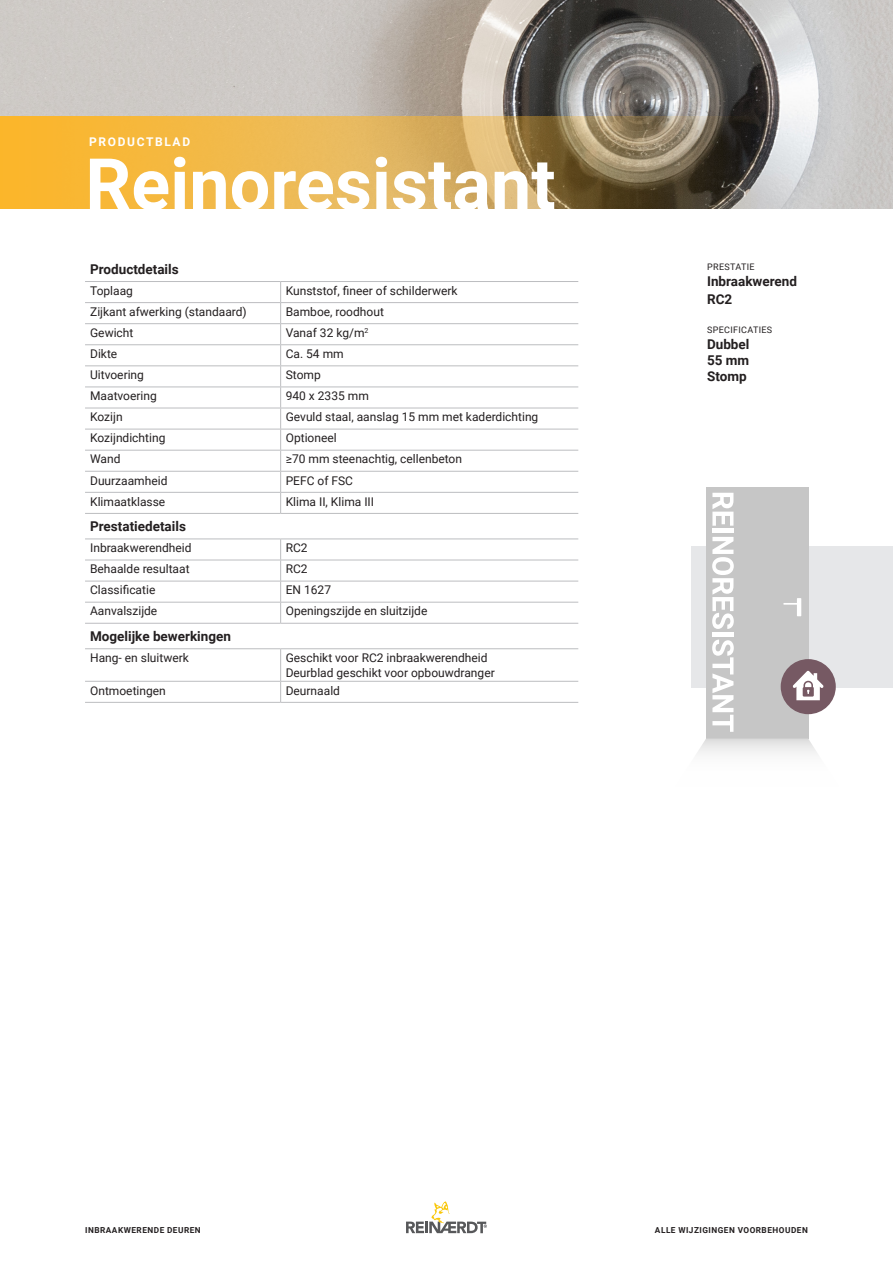
<style>
.page{position:relative;width:893px;height:1263px;background:#fff}
.page>*{position:absolute;margin:0;border:0;box-sizing:border-box;transform-origin:0 0}
.t1{font:700 72px "Roboto";color:#fff}
.t2{font:700 13.5px "Roboto";color:#231f20}
.t3{font:12px/15px "Roboto";color:#231f20}
.t4{font:700 12px "Roboto";letter-spacing:.135em;color:#fff}
.t5{font:9px "Roboto";letter-spacing:.035em;color:#231f20}
.t6{font:700 8.25px "Roboto";letter-spacing:.06em;color:#231f20}
</style>
<div class="page">
<div style="left:691px;top:546px;width:202px;height:142px;background:#e6e7e9"></div>
<div style="left:706px;top:487px;width:102px;height:251px;background:#c6c6c6"></div>
<svg style="left:697px;top:738px;width:120px;height:16px"></svg>
<svg style="left:783px;top:598px;width:18px;height:18px"></svg>
<svg style="left:712px;top:493px;width:21px;height:33px"></svg>
<div style="left:712px;top:528px;width:21px;height:5px;background:#fff"></div>
<svg style="left:712px;top:537px;width:22px;height:92px"></svg>
<hr style="left:712px;top:632px;width:21px;height:4px;background:#fff">
<svg style="left:712px;top:640px;width:22px;height:92px"></svg>
<div style="left:781px;top:659px;width:55px;height:55px;background:#765963;border-radius:50%"></div>
<svg style="left:793px;top:671px;width:31px;height:29px"></svg>
<hr style="left:85px;top:281px;width:196px;height:1px;background:#bcbdc0">
<hr style="left:281px;top:281px;width:297px;height:1px;background:#bcbdc0">
<hr style="left:85px;top:323px;width:196px;height:1px;background:#bcbdc0">
<hr style="left:281px;top:323px;width:297px;height:1px;background:#bcbdc0">
<hr style="left:85px;top:344px;width:196px;height:1px;background:#bcbdc0">
<hr style="left:281px;top:344px;width:297px;height:1px;background:#bcbdc0">
<hr style="left:85px;top:365px;width:196px;height:1px;background:#bcbdc0">
<hr style="left:281px;top:365px;width:297px;height:1px;background:#bcbdc0">
<hr style="left:85px;top:387px;width:196px;height:1px;background:#bcbdc0">
<hr style="left:281px;top:387px;width:297px;height:1px;background:#bcbdc0">
<hr style="left:85px;top:408px;width:196px;height:1px;background:#bcbdc0">
<hr style="left:281px;top:408px;width:297px;height:1px;background:#bcbdc0">
<hr style="left:85px;top:429px;width:196px;height:1px;background:#bcbdc0">
<hr style="left:281px;top:429px;width:297px;height:1px;background:#bcbdc0">
<hr style="left:85px;top:450px;width:196px;height:1px;background:#bcbdc0">
<hr style="left:281px;top:450px;width:297px;height:1px;background:#bcbdc0">
<hr style="left:85px;top:471px;width:196px;height:1px;background:#bcbdc0">
<hr style="left:281px;top:471px;width:297px;height:1px;background:#bcbdc0">
<hr style="left:85px;top:492px;width:196px;height:1px;background:#bcbdc0">
<hr style="left:281px;top:492px;width:297px;height:1px;background:#bcbdc0">
<svg style="left:280px;top:282px;width:1px;height:231px"></svg>
<hr style="left:85px;top:513px;width:196px;height:1px;background:#bcbdc0">
<hr style="left:281px;top:513px;width:297px;height:1px;background:#bcbdc0">
<hr style="left:85px;top:538px;width:196px;height:1px;background:#bcbdc0">
<hr style="left:281px;top:538px;width:297px;height:1px;background:#bcbdc0">
<hr style="left:85px;top:560px;width:196px;height:1px;background:#bcbdc0">
<hr style="left:281px;top:560px;width:297px;height:1px;background:#bcbdc0">
<hr style="left:85px;top:581px;width:196px;height:1px;background:#bcbdc0">
<hr style="left:281px;top:581px;width:297px;height:1px;background:#bcbdc0">
<hr style="left:85px;top:602px;width:196px;height:1px;background:#bcbdc0">
<hr style="left:281px;top:602px;width:297px;height:1px;background:#bcbdc0">
<svg style="left:280px;top:539px;width:1px;height:84px"></svg>
<hr style="left:85px;top:623px;width:196px;height:1px;background:#bcbdc0">
<hr style="left:281px;top:623px;width:297px;height:1px;background:#bcbdc0">
<hr style="left:85px;top:648px;width:196px;height:1px;background:#bcbdc0">
<hr style="left:281px;top:648px;width:297px;height:1px;background:#bcbdc0">
<hr style="left:280px;top:649px;width:1px;height:32px;background:#bcbdc0">
<hr style="left:85px;top:681px;width:196px;height:1px;background:#bcbdc0">
<hr style="left:281px;top:681px;width:297px;height:1px;background:#bcbdc0">
<svg style="left:280px;top:682px;width:1px;height:20px"></svg>
<hr style="left:85px;top:702px;width:196px;height:1px;background:#bcbdc0">
<hr style="left:281px;top:702px;width:297px;height:1px;background:#bcbdc0">
<hr style="left:85px;top:302px;width:196px;height:1px;background:#bcbdc0">
<hr style="left:281px;top:302px;width:297px;height:1px;background:#bcbdc0">
<img style="left:0;top:0;width:893px;height:209px">
<svg style="left:0;top:117px;width:778px;height:92px;background:#c59c4e"></svg>
<svg style="left:406px;top:1201px;width:81px;height:32px"></svg>
<p class="t4" style="left:89px;top:133px;width:102px">PRODUCTBLAD</p>
<p class="t1" style="left:85px;top:134px;width:472px">Reinoresistant</p>
<p class="t2" style="left:90px;top:260px;width:90px">Productdetails</p>
<p class="t3" style="left:90px;top:283px;width:44px">Toplaag</p>
<p class="t3" style="left:286px;top:283px;width:173px">Kunststof, fineer of schilderwerk</p>
<p class="t3" style="left:90px;top:304px;width:158px">Zijkant afwerking (standaard)</p>
<p class="t3" style="left:286px;top:304px;width:100px">Bamboe, roodhout</p>
<p class="t3" style="left:90px;top:325px;width:45px">Gewicht</p>
<p class="t3" style="left:286px;top:325px;width:84px">Vanaf 32 kg/m<sup>2</sup></p>
<p class="t3" style="left:90px;top:346px;width:29px">Dikte</p>
<p class="t3" style="left:286px;top:346px;width:59px">Ca. 54 mm</p>
<p class="t3" style="left:90px;top:367px;width:55px">Uitvoering</p>
<p class="t3" style="left:286px;top:367px;width:37px">Stomp</p>
<p class="t3" style="left:90px;top:388px;width:68px">Maatvoering</p>
<p class="t3" style="left:286px;top:388px;width:85px">940 x 2335 mm</p>
<p class="t3" style="left:90px;top:409px;width:34px">Kozijn</p>
<p class="t3" style="left:286px;top:409px;width:254px">Gevuld staal, aanslag 15 mm met kaderdichting</p>
<p class="t3" style="left:90px;top:430px;width:77px">Kozijndichting</p>
<p class="t3" style="left:286px;top:430px;width:52px">Optioneel</p>
<p class="t3" style="left:90px;top:451px;width:32px">Wand</p>
<p class="t3" style="left:286px;top:451px;width:178px">≥70 mm steenachtig, cellenbeton</p>
<p class="t3" style="left:90px;top:472px;width:79px">Duurzaamheid</p>
<p class="t3" style="left:286px;top:472px;width:69px">PEFC of FSC</p>
<p class="t3" style="left:90px;top:493px;width:77px">Klimaatklasse</p>
<p class="t3" style="left:286px;top:493px;width:90px">Klima II, Klima III</p>
<p class="t2" style="left:90px;top:517px;width:97px">Prestatiedetails</p>
<p class="t3" style="left:90px;top:540px;width:103px">Inbraakwerendheid</p>
<p class="t3" style="left:286px;top:540px;width:23px">RC2</p>
<p class="t3" style="left:90px;top:561px;width:101px">Behaalde resultaat</p>
<p class="t3" style="left:286px;top:561px;width:23px">RC2</p>
<p class="t3" style="left:90px;top:582px;width:67px">Classificatie</p>
<p class="t3" style="left:286px;top:582px;width:47px">EN 1627</p>
<p class="t3" style="left:90px;top:603px;width:69px">Aanvalszijde</p>
<p class="t3" style="left:286px;top:603px;width:143px">Openingszijde en sluitzijde</p>
<p class="t2" style="left:90px;top:627px;width:142px">Mogelijke bewerkingen</p>
<p class="t3" style="left:90px;top:650px;width:100px">Hang- en sluitwerk</p>
<p class="t3" style="left:286px;top:650px;width:210px">Geschikt voor RC2 inbraakwerendheid<br>Deurblad geschikt voor opbouwdranger</p>
<p class="t3" style="left:90px;top:682px;width:77px">Ontmoetingen</p>
<p class="t3" style="left:286px;top:682px;width:56px">Deurnaald</p>
<p class="t5" style="left:707px;top:260px;width:49px">PRESTATIE</p>
<p class="t2" style="left:707px;top:272px;width:91px">Inbraakwerend</p>
<p class="t2" style="left:707px;top:290px;width:27px">RC2</p>
<p class="t5" style="left:707px;top:323px;width:67px">SPECIFICATIES</p>
<p class="t2" style="left:707px;top:335px;width:44px">Dubbel</p>
<p class="t2" style="left:707px;top:351px;width:44px">55 mm</p>
<p class="t2" style="left:707px;top:367px;width:41px">Stomp</p>
<p class="t6" style="left:85px;top:1224px;width:117px">INBRAAKWERENDE DEUREN</p>
<p class="t6" style="left:655px;top:1224px;width:154px">ALLE WIJZIGINGEN VOORBEHOUDEN</p>
</div>
